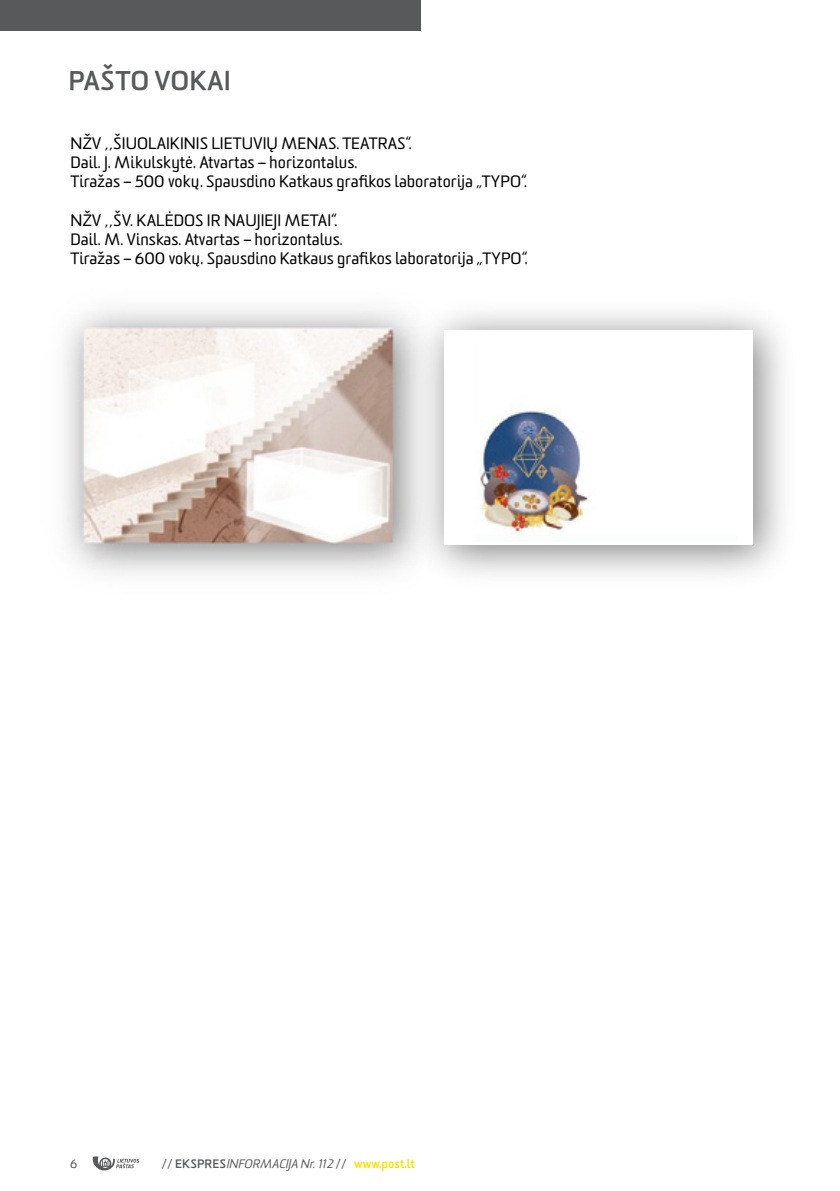
<style>
.page{position:relative;width:840px;height:1191px;background:#fff}
.page>*{position:absolute;margin:0;border:0;box-sizing:border-box;transform-origin:0 0}
.t1{font:700 26.4px "Sommet Rounded";color:#58595b}
.t2{font:16px/19.2px "Sommet Rounded";color:#000}
.t3{font:italic 12px "Sommet Rounded";color:#58595b}
.t4{font:12px "Sommet Rounded";color:#58595b}
.s1{font-style:normal}
.s2{font-weight:700;font-style:normal}
.s3{font-weight:700;font-style:normal;color:#fd0}
</style>
<div class="page">
<img style="left:64px;top:309px;width:333px;height:266px">
<div style="left:0;top:0;width:420px;height:30px;background:#58595b"></div>
<svg style="left:93px;top:1156px;width:46px;height:14px"></svg>
<img style="left:480px;top:411px;width:109px;height:123px">
<h1 class="t1" style="left:69px;top:64px;width:164px">PAŠTO VOKAI</h1>
<p class="t2" style="left:70px;top:134px;width:458px">NŽV ,,ŠIUOLAIKINIS LIETUVIŲ MENAS. TEATRAS“.<br>Dail. J. Mikulskytė. Atvartas – horizontalus.<br>Tiražas – 500 vokų. Spausdino Katkaus grafikos laboratorija „TYPO“.</p>
<p class="t2" style="left:70px;top:211px;width:458px">NŽV ,,ŠV. KALĖDOS IR NAUJIEJI METAI“.<br>Dail. M. Vinskas. Atvartas – horizontalus.<br>Tiražas – 600 vokų. Spausdino Katkaus grafikos laboratorija „TYPO“.</p>
<p class="t4" style="left:70px;top:1155px;width:9px">6</p>
<p class="t3" style="left:161px;top:1156px;width:255px"><span class="s1">//</span> <span class="s2">EKSPRES</span>INFORMACIJA Nr. 112 <span class="s1">//</span> <span class="s3">www.post.lt</span></p>
</div>
